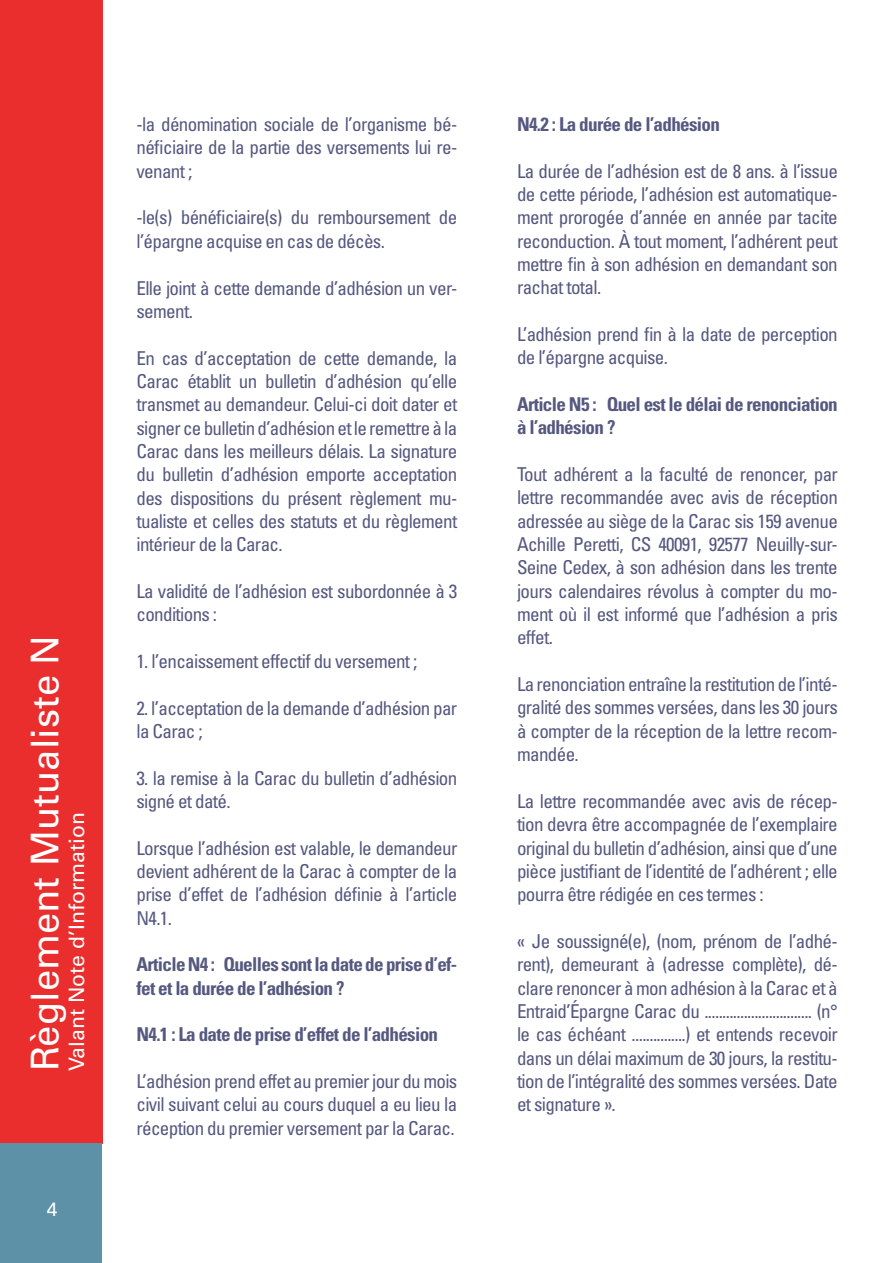
<style>
.page{position:relative;width:893px;height:1263px;background:#fff}
.page>*{position:absolute;margin:0;border:0;box-sizing:border-box;transform-origin:0 0}
.t1{font:38.25px "Univers LT Std";color:#fff}
.t2{font:21.15px "Univers LT Std";color:#fff}
.t3{font:condensed 19.05px/23.4px "Univers LT Std";letter-spacing:-.035em;color:#55587f;text-align:justify}
.t4{font:700 condensed 19.05px/23.4px "Univers LT Std";letter-spacing:-.035em;color:#55587f}
.t5{font:19.05px "Univers LT Std";color:#fff}
</style>
<div class="page">
<div style="left:0;top:0;width:103px;height:1143px;background:#ea2e2e"></div>
<div style="left:0;top:1143px;width:102px;height:120px;background:#5d91a7"></div>
<p class="t1" style="left:22px;top:1071px;width:438px;rotate:-90deg">Règlement Mutualiste N</p>
<p class="t2" style="left:64px;top:1071px;width:260px;rotate:-90deg">Valant Note d’Information</p>
<p class="t5" style="left:47px;top:1198px;width:12px">4</p>
<p class="t3" style="left:137px;top:112px;width:322px">-la dénomination sociale de l’organisme bé&shy;néficiaire de la partie des versements lui re&shy;venant ;</p>
<p class="t3" style="left:137px;top:206px;width:322px">-le(s) bénéficiaire(s) du remboursement de l’épargne acquise en cas de décès.</p>
<p class="t3" style="left:137px;top:276px;width:322px">Elle joint à cette demande d’adhésion un ver&shy;sement.</p>
<p class="t3" style="left:137px;top:346px;width:322px">En cas d’acceptation de cette demande, la Carac établit un bulletin d’adhésion qu’elle transmet au demandeur. Celui-ci doit dater et signer ce bulletin d’adhésion et le remettre à la Carac dans les meilleurs délais. La signature du bulletin d’adhésion emporte acceptation des dispositions du présent règlement mu&shy;tualiste et celles des statuts et du règlement intérieur de la Carac.</p>
<p class="t3" style="left:137px;top:579px;width:322px">La validité de l’adhésion est subordonnée à 3 conditions :</p>
<p class="t3" style="left:137px;top:649px;width:282px">1. l’encaissement effectif du versement ;</p>
<p class="t3" style="left:137px;top:696px;width:322px">2. l’acceptation de la demande d’adhésion par la Carac ;</p>
<p class="t3" style="left:137px;top:766px;width:322px">3. la remise à la Carac du bulletin d’adhésion signé et daté.</p>
<p class="t3" style="left:137px;top:836px;width:322px">Lorsque l’adhésion est valable, le demandeur devient adhérent de la Carac à compter de la prise d’effet de l’adhésion définie à l’article N4.1.</p>
<p class="t4" style="left:137px;top:953px;width:322px">Article N4 : Quelles sont la date de prise d’ef&shy;fet et la durée de l’adhésion ?</p>
<p class="t4" style="left:137px;top:1023px;width:303px">N4.1 : La date de prise d’effet de l’adhésion</p>
<p class="t3" style="left:137px;top:1069px;width:322px">L’adhésion prend effet au premier jour du mois civil suivant celui au cours duquel a eu lieu la réception du premier versement par la Carac.</p>
<p class="t4" style="left:517px;top:112px;width:204px">N4.2 : La durée de l’adhésion</p>
<p class="t3" style="left:517px;top:159px;width:322px">La durée de l’adhésion est de 8 ans. à l’issue de cette période, l’adhésion est automatique&shy;ment prorogée d’année en année par tacite reconduction. À tout moment, l’adhérent peut mettre fin à son adhésion en demandant son rachat total.</p>
<p class="t3" style="left:517px;top:322px;width:322px">L’adhésion prend fin à la date de perception de l’épargne acquise.</p>
<p class="t4" style="left:517px;top:392px;width:322px">Article N5 : Quel est le délai de renonciation à l’adhésion ?</p>
<p class="t3" style="left:517px;top:462px;width:322px">Tout adhérent a la faculté de renoncer, par lettre recommandée avec avis de réception adressée au siège de la Carac sis 159 avenue Achille Peretti, CS 40091, 92577 Neuilly-sur-Seine Cedex, à son adhésion dans les trente jours calendaires révolus à compter du mo&shy;ment où il est informé que l’adhésion a pris effet.</p>
<p class="t3" style="left:517px;top:672px;width:322px">La renonciation entraîne la restitution de l’inté&shy;gralité des sommes versées, dans les 30 jours à compter de la réception de la lettre recom&shy;mandée.</p>
<p class="t3" style="left:517px;top:789px;width:322px">La lettre recommandée avec avis de récep&shy;tion devra être accompagnée de l’exemplaire original du bulletin d’adhésion, ainsi que d’une pièce justifiant de l’identité de l’adhérent ; elle pourra être rédigée en ces termes :</p>
<p class="t3" style="left:517px;top:929px;width:322px">« Je soussigné(e), (nom, prénom de l’adhé&shy;rent), demeurant à (adresse complète), dé&shy;clare renoncer à mon adhésion à la Carac et à Entraid’Épargne Carac du .............................. (n° le cas échéant ...............) et entends recevoir dans un délai maximum de 30 jours, la restitu&shy;tion de l’intégralité des sommes versées. Date et signature ».</p>
</div>
